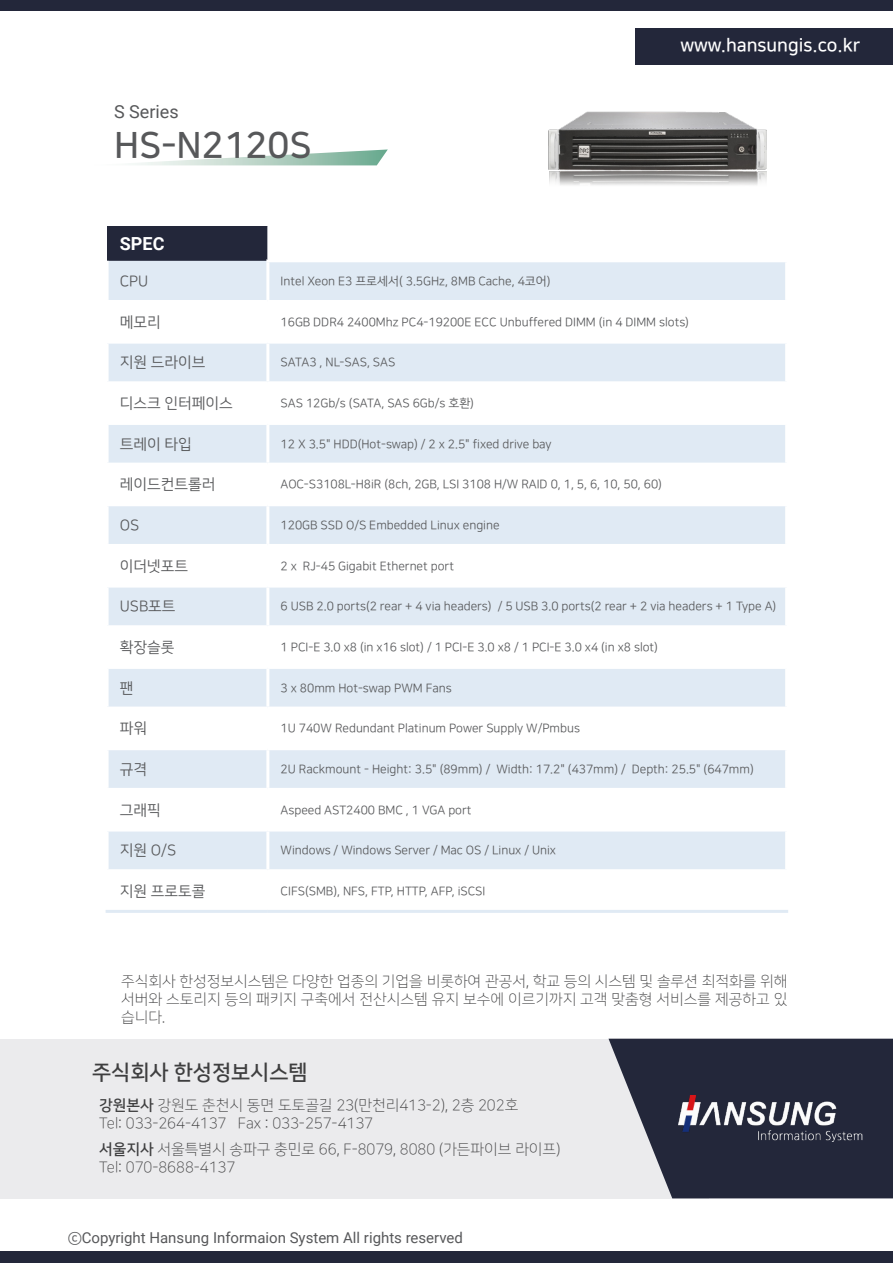
<style>
.page{position:relative;width:893px;height:1263px;background:#fff}
.page>*{position:absolute;margin:0;border:0;box-sizing:border-box;transform-origin:0 0}
.t1{font:36px "Nanum Square B";color:#57585a}
.t2{font:21px "Nanum Square B";color:#3e3e3f}
.t3{font:18px "Nanum Square B";color:#fff}
.t4{font:18px "Roboto";color:#57585a}
.t5{font:700 18px "Roboto";color:#fff}
.t6{font:15px/18px "Nanum Square L";color:#3e3e3f;text-align:justify}
.t7{font:15px "Nanum Square R";color:#57585a}
.t8{font:15px "Roboto";color:#57585a}
.t9{font:12px "Nanum Square R";color:#57585a}
.s1{font-family:"Nanum Square B"}
.s2{font-family:"Nanum Square R"}
</style>
<div class="page">
<div style="left:635px;top:28px;width:258px;height:36px;background:#23273a"></div>
<div style="left:0;top:1039px;width:708px;height:159px;background:#ebebed"></div>
<div style="left:107px;top:226px;width:161px;height:35px;background:#23273a"></div>
<svg style="left:109px;top:261px;width:676px;height:120px;fill:#e0eaf4"></svg>
<svg style="left:109px;top:425px;width:676px;height:444px;fill:#e0eaf4"></svg>
<hr style="left:266px;top:259px;width:522px;height:3px;background:#fff">
<hr style="left:106px;top:300px;width:162px;height:3px;background:#fff">
<hr style="left:268px;top:300px;width:520px;height:3px;background:#fff">
<hr style="left:106px;top:341px;width:162px;height:3px;background:#fff">
<hr style="left:268px;top:341px;width:520px;height:3px;background:#fff">
<hr style="left:106px;top:463px;width:162px;height:3px;background:#fff">
<hr style="left:268px;top:463px;width:520px;height:3px;background:#fff">
<hr style="left:106px;top:503px;width:162px;height:3px;background:#fff">
<hr style="left:268px;top:503px;width:520px;height:3px;background:#fff">
<hr style="left:106px;top:544px;width:162px;height:3px;background:#fff">
<hr style="left:268px;top:544px;width:520px;height:3px;background:#fff">
<hr style="left:106px;top:585px;width:162px;height:3px;background:#fff">
<hr style="left:268px;top:585px;width:520px;height:3px;background:#fff">
<hr style="left:106px;top:625px;width:162px;height:3px;background:#fff">
<hr style="left:268px;top:625px;width:520px;height:3px;background:#fff">
<hr style="left:106px;top:666px;width:162px;height:3px;background:#fff">
<hr style="left:268px;top:666px;width:520px;height:3px;background:#fff">
<hr style="left:106px;top:706px;width:162px;height:3px;background:#fff">
<hr style="left:268px;top:706px;width:520px;height:3px;background:#fff">
<hr style="left:106px;top:747px;width:162px;height:3px;background:#fff">
<hr style="left:268px;top:747px;width:520px;height:3px;background:#fff">
<hr style="left:106px;top:788px;width:162px;height:3px;background:#fff">
<hr style="left:268px;top:788px;width:520px;height:3px;background:#fff">
<hr style="left:106px;top:828px;width:162px;height:3px;background:#fff">
<hr style="left:268px;top:828px;width:520px;height:3px;background:#fff">
<hr style="left:267px;top:226px;width:1px;height:33px;background:#fff">
<hr style="left:266px;top:262px;width:3px;height:38px;background:#fff">
<hr style="left:266px;top:303px;width:3px;height:38px;background:#fff">
<hr style="left:266px;top:344px;width:3px;height:37px;background:#fff">
<hr style="left:266px;top:425px;width:3px;height:38px;background:#fff">
<hr style="left:266px;top:466px;width:3px;height:37px;background:#fff">
<hr style="left:266px;top:506px;width:3px;height:38px;background:#fff">
<hr style="left:266px;top:547px;width:3px;height:38px;background:#fff">
<hr style="left:266px;top:588px;width:3px;height:37px;background:#fff">
<hr style="left:266px;top:628px;width:3px;height:38px;background:#fff">
<hr style="left:266px;top:669px;width:3px;height:37px;background:#fff">
<hr style="left:266px;top:709px;width:3px;height:38px;background:#fff">
<hr style="left:266px;top:750px;width:3px;height:38px;background:#fff">
<hr style="left:266px;top:791px;width:3px;height:37px;background:#fff">
<hr style="left:266px;top:831px;width:3px;height:38px;background:#fff">
<hr style="left:106px;top:910px;width:162px;height:3px;background:#e0eaf4">
<hr style="left:268px;top:910px;width:520px;height:3px;background:#e0eaf4">
<svg style="left:608px;top:1039px;width:285px;height:159px;background:#3f4253"></svg>
<img style="left:678px;top:1096px;width:184px;height:45px">
<div style="left:0;top:0;width:893px;height:10px;background:#23273a"></div>
<div style="left:0;top:1251px;width:893px;height:12px;background:#23273a"></div>
<img style="left:549px;top:111px;width:218px;height:74px">
<svg style="left:132px;top:149px;width:256px;height:16px"></svg>
<p class="t4" style="left:114px;top:99px;width:66px">S Series</p>
<p class="t1" style="left:114px;top:126px;width:199px">HS-N2120S</p>
<p class="t3" style="left:680px;top:36px;width:181px">www.hansungis.co.kr</p>
<p class="t5" style="left:120px;top:231px;width:46px">SPEC</p>
<p class="t7" style="left:120px;top:273px;width:30px">CPU</p>
<p class="t9" style="left:281px;top:275px;width:271px">Intel Xeon E3 프로세서( 3.5GHz, 8MB Cache, 4코어)</p>
<p class="t7" style="left:120px;top:314px;width:42px">메모리</p>
<p class="t9" style="left:281px;top:316px;width:410px">16GB DDR4 2400Mhz PC4-19200E ECC Unbuffered DIMM (in 4 DIMM slots)</p>
<p class="t7" style="left:120px;top:355px;width:87px">지원 드라이브</p>
<p class="t9" style="left:281px;top:356px;width:116px">SATA3 , NL-SAS, SAS</p>
<p class="t7" style="left:120px;top:395px;width:114px">디스크 인터페이스</p>
<p class="t9" style="left:281px;top:397px;width:195px">SAS 12Gb/s (SATA, SAS 6Gb/s 호환)</p>
<p class="t7" style="left:120px;top:436px;width:73px">트레이 타입</p>
<p class="t9" style="left:281px;top:438px;width:272px">12 X 3.5" HDD(Hot-swap) / 2 x 2.5" fixed drive bay</p>
<p class="t7" style="left:120px;top:477px;width:97px">레이드컨트롤러</p>
<p class="t9" style="left:281px;top:478px;width:383px">AOC-S3108L-H8iR (8ch, 2GB, LSI 3108 H/W RAID 0, 1, 5, 6, 10, 50, 60)</p>
<p class="t7" style="left:120px;top:517px;width:21px">OS</p>
<p class="t9" style="left:281px;top:519px;width:220px">120GB SSD O/S Embedded Linux engine</p>
<p class="t7" style="left:120px;top:558px;width:70px">이더넷포트</p>
<p class="t9" style="left:281px;top:560px;width:175px">2 x RJ-45 Gigabit Ethernet port</p>
<p class="t7" style="left:120px;top:599px;width:57px">USB포트</p>
<p class="t9" style="left:281px;top:600px;width:497px">6 USB 2.0 ports(2 rear + 4 via headers) / 5 USB 3.0 ports(2 rear + 2 via headers + 1 Type A)</p>
<p class="t7" style="left:120px;top:639px;width:56px">확장슬롯</p>
<p class="t9" style="left:281px;top:641px;width:379px">1 PCI-E 3.0 x8 (in x16 slot) / 1 PCI-E 3.0 x8 / 1 PCI-E 3.0 x4 (in x8 slot)</p>
<p class="t7" style="left:120px;top:680px;width:15px">팬</p>
<p class="t9" style="left:281px;top:682px;width:173px">3 x 80mm Hot-swap PWM Fans</p>
<p class="t7" style="left:120px;top:721px;width:29px">파워</p>
<p class="t9" style="left:281px;top:722px;width:301px">1U 740W Redundant Platinum Power Supply W/Pmbus</p>
<p class="t7" style="left:120px;top:761px;width:29px">규격</p>
<p class="t9" style="left:281px;top:763px;width:475px">2U Rackmount - Height: 3.5" (89mm) / Width: 17.2" (437mm) / Depth: 25.5" (647mm)</p>
<p class="t7" style="left:120px;top:802px;width:42px">그래픽</p>
<p class="t9" style="left:281px;top:803px;width:192px">Aspeed AST2400 BMC , 1 VGA port</p>
<p class="t7" style="left:120px;top:843px;width:58px">지원 O/S</p>
<p class="t9" style="left:281px;top:844px;width:277px">Windows / Windows Server / Mac OS / Linux / Unix</p>
<p class="t7" style="left:120px;top:883px;width:87px">지원 프로토콜</p>
<p class="t9" style="left:281px;top:885px;width:206px">CIFS(SMB), NFS, FTP, HTTP, AFP, iSCSI</p>
<p class="t6" style="left:121px;top:973px;width:668px">주식회사 한성정보시스템은 다양한 업종의 기업을 비롯하여 관공서, 학교 등의 시스템 및 솔루션 최적화를 위해 서버와 스토리지 등의 패키지 구축에서 전산시스템 유지 보수에 이르기까지 고객 맞춤형 서비스를 제공하고 있 습니다.</p>
<p class="t2" style="left:92px;top:1062px;width:236px">주식회사 한성정보시스템텤</p>
<p class="t6" style="left:99px;top:1097px;width:421px"><span class="s1">강원본사</span> 강원도 춘천시 동면 도토골길 23(만천리413-2), 2층 202호</p>
<p class="t6" style="left:99px;top:1115px;width:275px">Tel: 033-264-4137 Fax : 033-257-4137</p>
<p class="t6" style="left:99px;top:1140px;width:463px"><span class="s1">서울지사</span> 서울특별시 송파구 충민로 66, F-8079, 8080 (가든파이브 라이프)</p>
<p class="t6" style="left:99px;top:1158px;width:138px">Tel: 070-8688-4137</p>
<p class="t8" style="left:68px;top:1227px;width:396px"><span class="s2">ⓒ</span>Copyright Hansung Informaion System All rights reserved</p>
</div>
